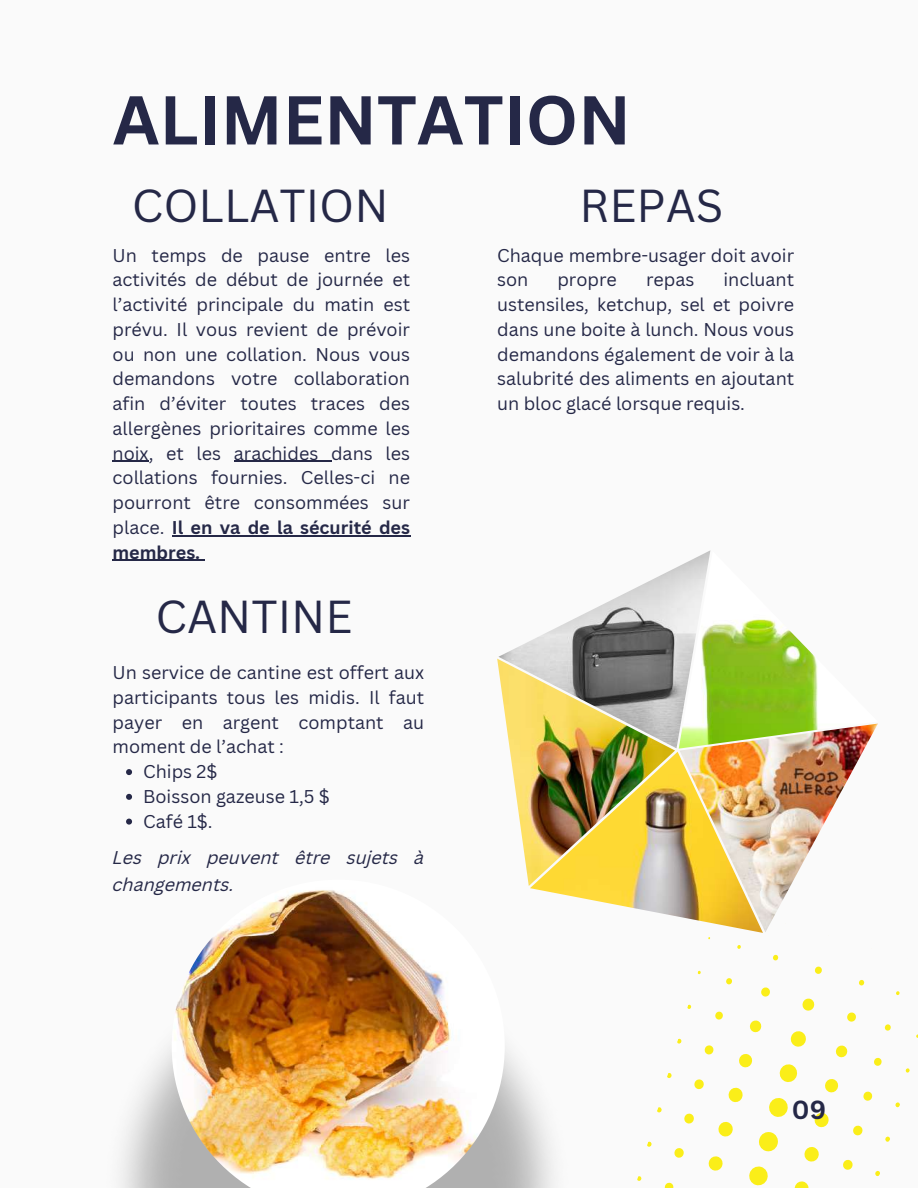
<style>
.page{position:relative;width:918px;height:1188px;background:#fafafa}
.page>*{position:absolute;margin:0;border:0;box-sizing:border-box;transform-origin:0 0}
.t1{font:700 67.5px "Canva Sans";color:#252847}
.t2{font:45px "Canva Sans";color:#252847}
.t3{font:700 25.5px "Canva Sans";color:#252847}
.t4{font:18px/24.8px "Canva Sans";color:#252847;text-align:justify}
.t5{font:italic 18px/27px "Canva Sans";color:#252847}
.s1{font-weight:700}
</style>
<div class="page">
<svg style="left:814px;top:966px;width:8px;height:8px"></svg>
<svg style="left:802px;top:998px;width:13px;height:13px"></svg>
<svg style="left:790px;top:1031px;width:16px;height:16px"></svg>
<svg style="left:779px;top:1064px;width:19px;height:18px"></svg>
<svg style="left:769px;top:1098px;width:19px;height:19px"></svg>
<svg style="left:759px;top:1132px;width:19px;height:20px"></svg>
<svg style="left:749px;top:1166px;width:19px;height:20px"></svg>
<svg style="left:859px;top:980px;width:6px;height:6px"></svg>
<svg style="left:847px;top:1012px;width:9px;height:10px"></svg>
<svg style="left:835px;top:1045px;width:13px;height:13px"></svg>
<svg style="left:825px;top:1079px;width:14px;height:14px"></svg>
<svg style="left:814px;top:1112px;width:15px;height:16px"></svg>
<svg style="left:804px;top:1147px;width:15px;height:15px"></svg>
<svg style="left:794px;top:1181px;width:15px;height:7px"></svg>
<svg style="left:896px;top:991px;width:4px;height:5px"></svg>
<svg style="left:884px;top:1024px;width:7px;height:7px"></svg>
<svg style="left:874px;top:1057px;width:8px;height:9px"></svg>
<svg style="left:863px;top:1091px;width:10px;height:10px"></svg>
<svg style="left:853px;top:1125px;width:10px;height:11px"></svg>
<svg style="left:843px;top:1159px;width:10px;height:11px"></svg>
<svg style="left:905px;top:1068px;width:5px;height:5px"></svg>
<svg style="left:895px;top:1102px;width:5px;height:6px"></svg>
<svg style="left:885px;top:1136px;width:5px;height:6px"></svg>
<svg style="left:875px;top:1170px;width:5px;height:7px"></svg>
<svg style="left:697px;top:970px;width:4px;height:5px"></svg>
<svg style="left:687px;top:1004px;width:5px;height:5px"></svg>
<svg style="left:677px;top:1038px;width:5px;height:6px"></svg>
<svg style="left:667px;top:1073px;width:5px;height:6px"></svg>
<svg style="left:657px;top:1107px;width:5px;height:6px"></svg>
<svg style="left:647px;top:1141px;width:5px;height:6px"></svg>
<svg style="left:637px;top:1176px;width:5px;height:5px"></svg>
<svg style="left:737px;top:945px;width:4px;height:4px"></svg>
<svg style="left:726px;top:978px;width:6px;height:7px"></svg>
<svg style="left:715px;top:1011px;width:8px;height:9px"></svg>
<svg style="left:704px;top:1045px;width:10px;height:10px"></svg>
<svg style="left:694px;top:1079px;width:10px;height:11px"></svg>
<svg style="left:684px;top:1113px;width:10px;height:11px"></svg>
<svg style="left:674px;top:1148px;width:10px;height:10px"></svg>
<svg style="left:664px;top:1182px;width:10px;height:6px"></svg>
<svg style="left:773px;top:954px;width:6px;height:7px"></svg>
<svg style="left:761px;top:987px;width:9px;height:10px"></svg>
<svg style="left:749px;top:1020px;width:13px;height:13px"></svg>
<svg style="left:739px;top:1054px;width:14px;height:14px"></svg>
<svg style="left:728px;top:1087px;width:15px;height:16px"></svg>
<svg style="left:718px;top:1121px;width:15px;height:16px"></svg>
<svg style="left:708px;top:1156px;width:15px;height:15px"></svg>
<img style="left:172px;top:880px;width:333px;height:308px">
<img style="left:680px;top:749px;width:185px;height:183px">
<img style="left:530px;top:752px;width:233px;height:181px">
<img style="left:498px;top:550px;width:212px;height:198px">
<img style="left:679px;top:551px;width:199px;height:198px">
<img style="left:497px;top:659px;width:178px;height:227px">
<hr style="left:113px;top:461px;width:36px;height:1px;background:#252847">
<hr style="left:234px;top:461px;width:97px;height:1px;background:#252847">
<hr style="left:172px;top:535px;width:238px;height:1px;background:#252847">
<hr style="left:113px;top:560px;width:87px;height:1px;background:#252847">
<svg style="left:126px;top:769px;width:6px;height:6px"></svg>
<svg style="left:126px;top:794px;width:6px;height:6px"></svg>
<svg style="left:126px;top:819px;width:6px;height:6px"></svg>
<h1 class="t1" style="left:113px;top:72px;width:520px">ALIMENTATION</h1>
<h2 class="t2" style="left:132px;top:174px;width:258px">COLLATION</h2>
<h2 class="t2" style="left:580px;top:174px;width:145px">REPAS</h2>
<p class="t4" style="left:113px;top:242px;width:299px">Un temps de pause entre les activités de début de journée et l’activité principale du matin est prévu. Il vous revient de prévoir ou non une collation. Nous vous demandons votre collaboration afin d’éviter toutes traces des allergènes prioritaires comme les noix, et les arachides dans les collations fournies. Celles-ci ne pourront être consommées sur place. <span class="s1">Il en va de la sécurité des membres.</span></p>
<p class="t4" style="left:497px;top:242px;width:299px">Chaque membre-usager doit avoir son</p>
<p class="t4" style="left:497px;top:267px;width:299px;text-indent:226px">incluant ustensiles, ketchup, sel et poivre dans une boite à lunch. Nous vous demandons également de voir à la salubrité des aliments en ajoutant un bloc glacé lorsque requis.</p>
<p class="t4" style="left:557px;top:267px;width:61px">propre</p>
<p class="t4" style="left:646px;top:267px;width:50px">repas</p>
<h2 class="t2" style="left:156px;top:585px;width:199px">CANTINE</h2>
<p class="t4" style="left:113px;top:660px;width:313px">Un service de cantine est offert aux</p>
<p class="t4" style="left:113px;top:684px;width:313px">participants tous les midis. Il faut</p>
<p class="t4" style="left:113px;top:709px;width:313px">payer en argent comptant au</p>
<p class="t4" style="left:113px;top:734px;width:173px">moment de l’achat :</p>
<p class="t4" style="left:143px;top:759px;width:76px">Chips 2$</p>
<p class="t4" style="left:143px;top:783px;width:188px">Boisson gazeuse 1,5 $</p>
<p class="t4" style="left:143px;top:808px;width:71px">Café 1$.</p>
<p class="t5" style="left:113px;top:846px;width:313px">Les prix peuvent être sujets à changements.</p>
<h3 class="t3" style="left:792px;top:1092px;width:36px">09</h3>
</div>
